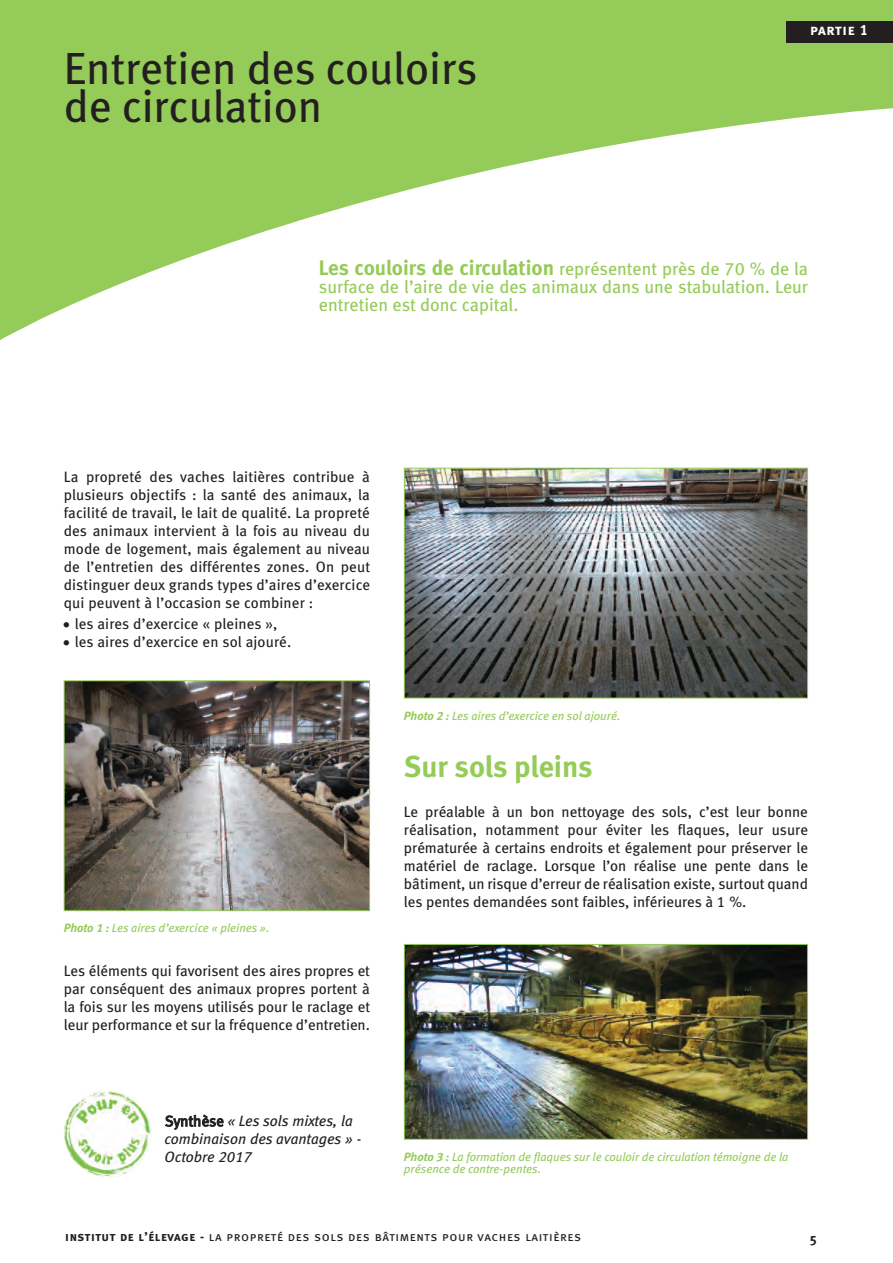
<style>
.page{position:relative;width:893px;height:1263px;background:#fff}
.page>*{position:absolute;margin:0;border:0;box-sizing:border-box;transform-origin:0 0}
.t1{font:45px/37.5px "Meta Book LF";color:#231f20}
.t2{font:30px "Meta Bold LF";letter-spacing:-.005em;color:#95cb58}
.t3{font:18px/18px "Meta Book LF";color:#95cb58;text-align:justify}
.t4{font:15px/18px "Meta Book LF";color:#231f20;text-align:justify}
.t5{font:italic 15px/18px "Meta Book LF";color:#231f20}
.t6{font:15px "Meta Bold LF Caps";letter-spacing:.04em;color:#fff}
.t7{font:13.5px "Meta Bold LF";color:#231f20}
.t8{font:12.75px "Meta Book LF Caps";letter-spacing:.05em;color:#231f20}
.t9{font:italic 12px/12px "Meta Book LF";color:#95cb58}
.s1{font-family:"Meta Bold LF";font-size:21px}
.s2{font-family:"Meta Bold LF"}
.s3{font-style:normal}
.s4{font-family:"Meta Bold LF Caps"}
</style>
<div class="page">
<svg style="left:0;top:0;width:893px;height:340px;fill:#95cb58"></svg>
<div style="left:787px;top:21px;width:106px;height:22px;background:#231f20"></div>
<div style="left:319px;top:255px;width:489px;height:170px;background:#fff"></div>
<img style="left:66px;top:682px;width:302px;height:227px">
<div style="left:64px;top:680px;width:306px;height:231px;border:1px solid #95cb58"></div>
<img style="left:406px;top:470px;width:400px;height:226px">
<div style="left:404px;top:468px;width:404px;height:230px;border:1px solid #95cb58"></div>
<img style="left:64px;top:1091px;width:87px;height:87px">
<img style="left:406px;top:946px;width:400px;height:192px">
<div style="left:404px;top:944px;width:404px;height:196px;border:1px solid #95cb58"></div>
<h1 class="t1" style="left:64px;top:49px;width:415px">Entretien des couloirs de circulation</h1>
<p class="t6" style="left:810px;top:21px;width:60px">partie 1</p>
<p class="t3" style="left:319px;top:259px;width:491px"><span class="s1">Les couloirs de circulation</span> représentent près de 70 % de la surface de l’aire de vie des animaux dans une stabulation. Leur entretien est donc capital.</p>
<p class="t4" style="left:64px;top:467px;width:308px">La propreté des vaches laitières contribue à plusieurs objectifs : la santé des animaux, la facilité de travail, le lait de qualité. La propreté des animaux intervient à la fois au niveau du mode de logement, mais également au niveau de l’entretien des différentes zones. On peut distinguer deux grands types d’aires d’exercice qui peuvent à l’occasion se combiner :</p>
<p class="t4" style="left:64px;top:614px;width:215px">• les aires d’exercice « pleines »,</p>
<p class="t4" style="left:64px;top:632px;width:229px">• les aires d’exercice en sol ajouré.</p>
<p class="t9" style="left:64px;top:922px;width:207px"><span class="s2">Photo 1 :</span> Les aires d’exercice « pleines ».</p>
<p class="t4" style="left:64px;top:962px;width:308px">Les éléments qui favorisent des aires propres et par conséquent des animaux propres portent à la fois sur les moyens utilisés pour le raclage et leur performance et sur la fréquence d’entretien.</p>
<p class="t5" style="left:165px;top:1112px;width:199px"><span class="s3">Synthèse</span> « Les sols mixtes, la combinaison des avantages » -<br>Octobre 2017</p>
<p class="t9" style="left:404px;top:709px;width:218px"><span class="s2">Photo 2 :</span> Les aires d’exercice en sol ajouré.</p>
<h2 class="t2" style="left:404px;top:748px;width:190px">Sur sols pleins</h2>
<p class="t4" style="left:404px;top:803px;width:405px">Le préalable à un bon nettoyage des sols, c’est leur bonne réalisation, notamment pour éviter les flaques, leur usure prématurée à certains endroits et également pour préserver le matériel de raclage. Lorsque l’on réalise une pente dans le bâtiment, un risque d’erreur de réalisation existe, surtout quand les pentes demandées sont faibles, inférieures à 1 %.</p>
<p class="t9" style="left:404px;top:1151px;width:386px"><span class="s2">Photo 3 :</span> La formation de flaques sur le couloir de circulation témoigne de la présence de contre-pentes.</p>
<p class="t8" style="left:65px;top:1229px;width:517px"><span class="s4">institut de l’élevage -</span> la propreté des sols des bâtiments pour vaches laitières</p>
<p class="t7" style="left:809px;top:1232px;width:9px">5</p>
</div>
